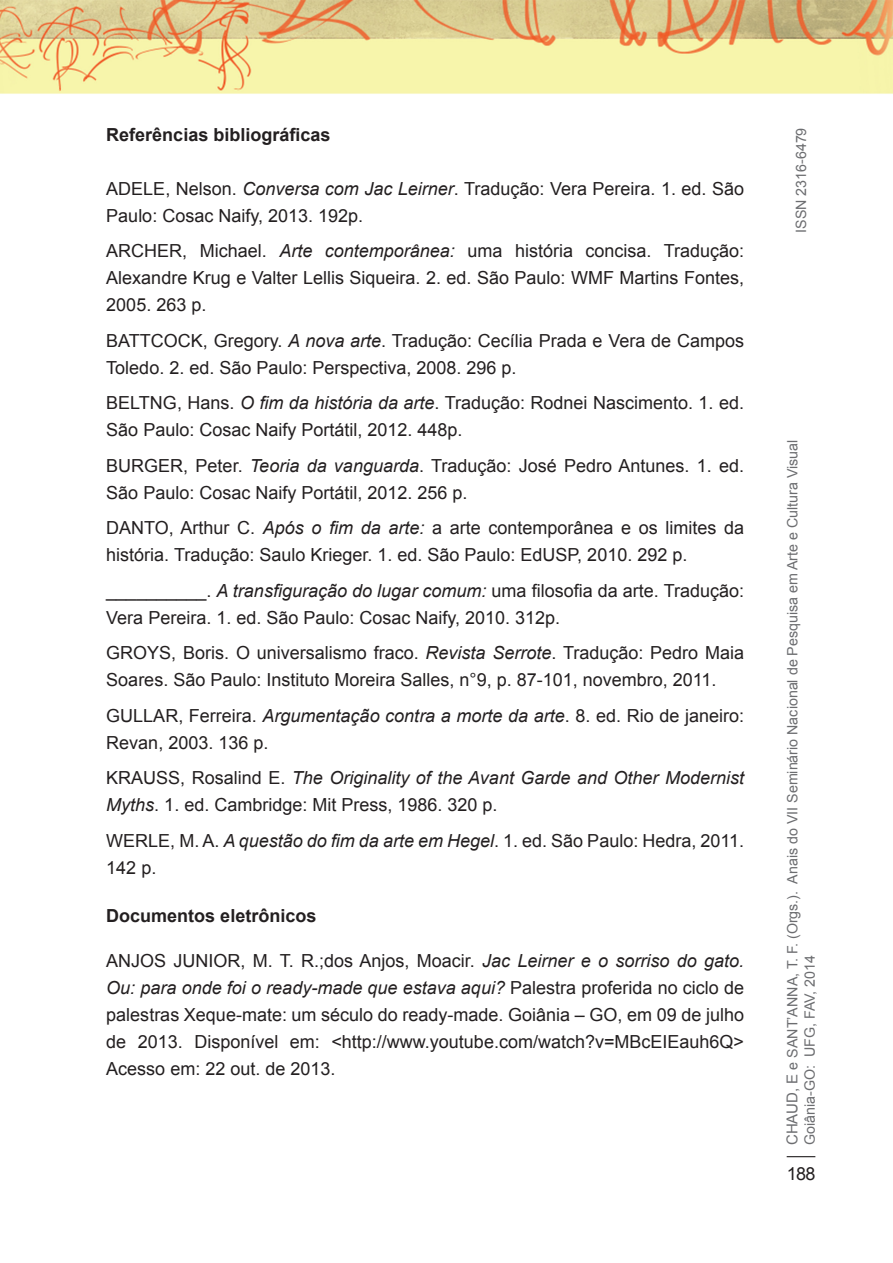
<style>
.page{position:relative;width:893px;height:1263px;background:#fff}
.page>*{position:absolute;margin:0;border:0;box-sizing:border-box;transform-origin:0 0}
.Referências{font:18px/27px "Arial";color:#231f20}
.Subtítulo{font:700 18px "Arial";color:#231f20}
.t1{font:14.25px/17.1px "Arial";color:#6c6d70}
.s1{font-style:italic}
.s2{font-size:15px}
</style>
<div class="page">
<svg style="left:787px;top:1156px;width:28px;height:1px"></svg>
<img style="left:0;top:0;width:893px;height:94px">
<p class="Subtítulo" style="left:106px;top:122px;width:226px">Referências bibliográficas</p>
<p class="Referências" style="left:106px;top:175px;width:639px">ADELE, Nelson. <span class="s1">Conversa com Jac Leirner</span>. Tradução: Vera Pereira. 1. ed. São<br>Paulo: Cosac Naify, 2013. 192p.</p>
<p class="Referências" style="left:106px;top:238px;width:639px;text-align:justify">ARCHER, Michael. <span class="s1">Arte contemporânea:</span> uma história concisa. Tradução:<br>Alexandre Krug e Valter Lellis Siqueira. 2. ed. São Paulo: WMF Martins Fontes, 2005. 263 p.</p>
<p class="Referências" style="left:106px;top:327px;width:639px">BATTCOCK, Gregory. <span class="s1">A nova arte</span>. Tradução: Cecília Prada e Vera de Campos<br>Toledo. 2. ed. São Paulo: Perspectiva, 2008. 296 p.</p>
<p class="Referências" style="left:106px;top:390px;width:639px">BELTNG, Hans. <span class="s1">O fim da história da arte</span>. Tradução: Rodnei Nascimento. 1. ed.<br>São Paulo: Cosac Naify Portátil, 2012. 448p.</p>
<p class="Referências" style="left:106px;top:452px;width:639px">BURGER, Peter. <span class="s1">Teoria da vanguarda</span>. Tradução: José Pedro Antunes. 1. ed.<br>São Paulo: Cosac Naify Portátil, 2012. 256 p.</p>
<p class="Referências" style="left:106px;top:515px;width:639px">DANTO, Arthur C. <span class="s1">Após o fim da arte:</span> a arte contemporânea e os limites da história. Tradução: Saulo Krieger. 1. ed. São Paulo: EdUSP, 2010. 292 p.</p>
<p class="Referências" style="left:106px;top:577px;width:639px">__________. <span class="s1">A transfiguração do lugar comum:</span> uma filosofia da arte. Tradução:<br>Vera Pereira. 1. ed. São Paulo: Cosac Naify, 2010. 312p.</p>
<p class="Referências" style="left:106px;top:640px;width:639px">GROYS, Boris. O universalismo fraco. <span class="s1">Revista Serrote</span>. Tradução: Pedro Maia<br>Soares. São Paulo: Instituto Moreira Salles, n°9, p. 87-101, novembro, 2011.</p>
<p class="Referências" style="left:106px;top:702px;width:639px">GULLAR, Ferreira. <span class="s1">Argumentação contra a morte da arte</span>. 8. ed. Rio de janeiro:<br>Revan, 2003. 136 p.</p>
<p class="Referências" style="left:106px;top:765px;width:639px">KRAUSS, Rosalind E. <span class="s1">The Originality of the Avant Garde and Other Modernist<br>Myths</span>. 1. ed. Cambridge: Mit Press, 1986. 320 p.</p>
<p class="Referências" style="left:106px;top:827px;width:639px">WERLE, M. A. <span class="s1">A questão do fim da arte em Hegel</span>. 1. ed. São Paulo: Hedra, 2011.<br>142 p.</p>
<p class="Subtítulo" style="left:106px;top:903px;width:212px">Documentos eletrônicos</p>
<p class="Referências" style="left:106px;top:947px;width:639px;text-align:justify">ANJOS JUNIOR, M. T. R.;dos Anjos, Moacir. <span class="s1">Jac Leirner e o sorriso do gato.<br>Ou: para onde foi o ready-made que estava aqui?</span> Palestra proferida no ciclo de palestras Xeque-mate: um século do ready-made. Goiânia – GO, em 09 de julho de 2013. Disponível em: &lt;http://www.youtube.com/watch?v=MBcEIEauh6Q&gt; Acesso em: 22 out. de 2013.</p>
<p class="t1" style="left:793px;top:233px;width:107px;rotate:-90deg">ISSN 2316-6479</p>
<p class="t1" style="left:784px;top:1145px;width:707px;rotate:-90deg"><span class="s2">CHAUD, E</span> e SANT’ANNA, T. F. (Orgs.). Anais do VII Seminário Nacional de Pesquisa em Arte e Cultura Visual<br>Goiânia-GO: UFG, FAV, 2014</p>
<p class="Referências" style="left:787px;top:1160px;width:30px">188</p>
</div>
